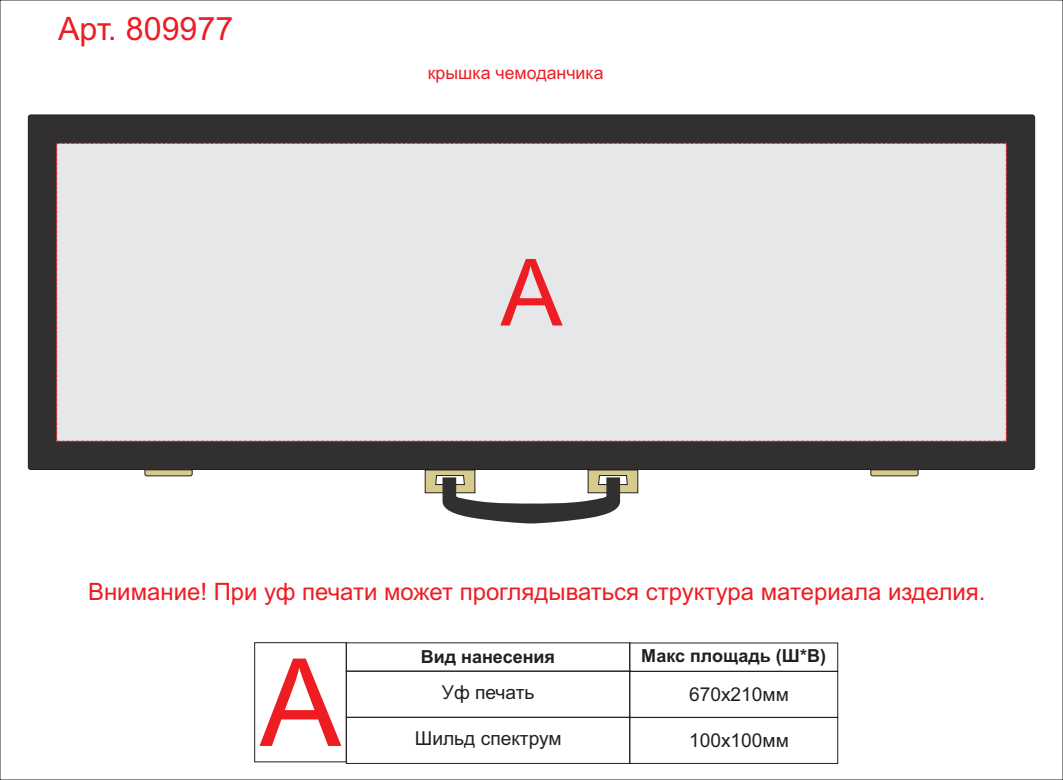
<style>
.page{position:relative;width:1063px;height:780px;background:#fff}
.page>*{position:absolute;margin:0;border:0;box-sizing:border-box;transform-origin:0 0}
.t1{font:122px "Arial";color:#ee1d23}
.t2{font:92.85px "Arial";color:#ee1d23}
.t3{font:32.2px "Arial";color:#ee1d23}
.t4{font:23.95px "Arial";color:#ee1d23}
.t5{font:19.15px "Arial";color:#231f20}
.t6{font:700 18px "Arial";color:#231f20}
.t7{font:17.75px "Arial";color:#ee1d23}
</style>
<div class="page">
<div style="left:28px;top:115px;width:1007px;height:354px;background:#312f30;border:1px solid #231f20;border-radius:3px"></div>
<svg style="left:145px;top:469px;width:47px;height:7px"></svg>
<svg style="left:871px;top:469px;width:47px;height:7px"></svg>
<div style="left:56px;top:143px;width:951px;height:298px;background:#e6e7e9"></div>
<div style="left:254px;top:642px;width:93px;height:120px;border:1px solid #231f20"></div>
<div style="left:346px;top:671px;width:284px;height:46px;border:1px solid #231f20"></div>
<div style="left:346px;top:717px;width:284px;height:46px;border:1px solid #231f20"></div>
<div style="left:629px;top:671px;width:209px;height:46px;border:1px solid #231f20"></div>
<div style="left:629px;top:717px;width:209px;height:46px;border:1px solid #231f20"></div>
<svg style="left:425px;top:469px;width:213px;height:54px"></svg>
<h3 class="t3" style="left:58px;top:16px;width:177px">Арт. 809977</h3>
<p class="t7" style="left:428px;top:66px;width:177px">крышка чемоданчика</p>
<h2 class="t2" style="left:501px;top:258px;width:63px">A</h2>
<p class="t4" style="left:88px;top:582px;width:899px">Внимание! При уф печати может проглядываться структура материала изделия.</p>
<h1 class="t1" style="left:260px;top:657px;width:83px">А</h1>
<p class="t6" style="left:421px;top:649px;width:136px">Вид нанесения</p>
<p class="t6" style="left:641px;top:648px;width:186px">Макс площадь (Ш*В)</p>
<p class="t5" style="left:442px;top:685px;width:94px">Уф печать</p>
<p class="t5" style="left:415px;top:731px;width:148px">Шильд спектрум</p>
<p class="t5" style="left:689px;top:686px;width:101px">670х210мм</p>
<p class="t5" style="left:689px;top:732px;width:101px">100х100мм</p>
</div>
